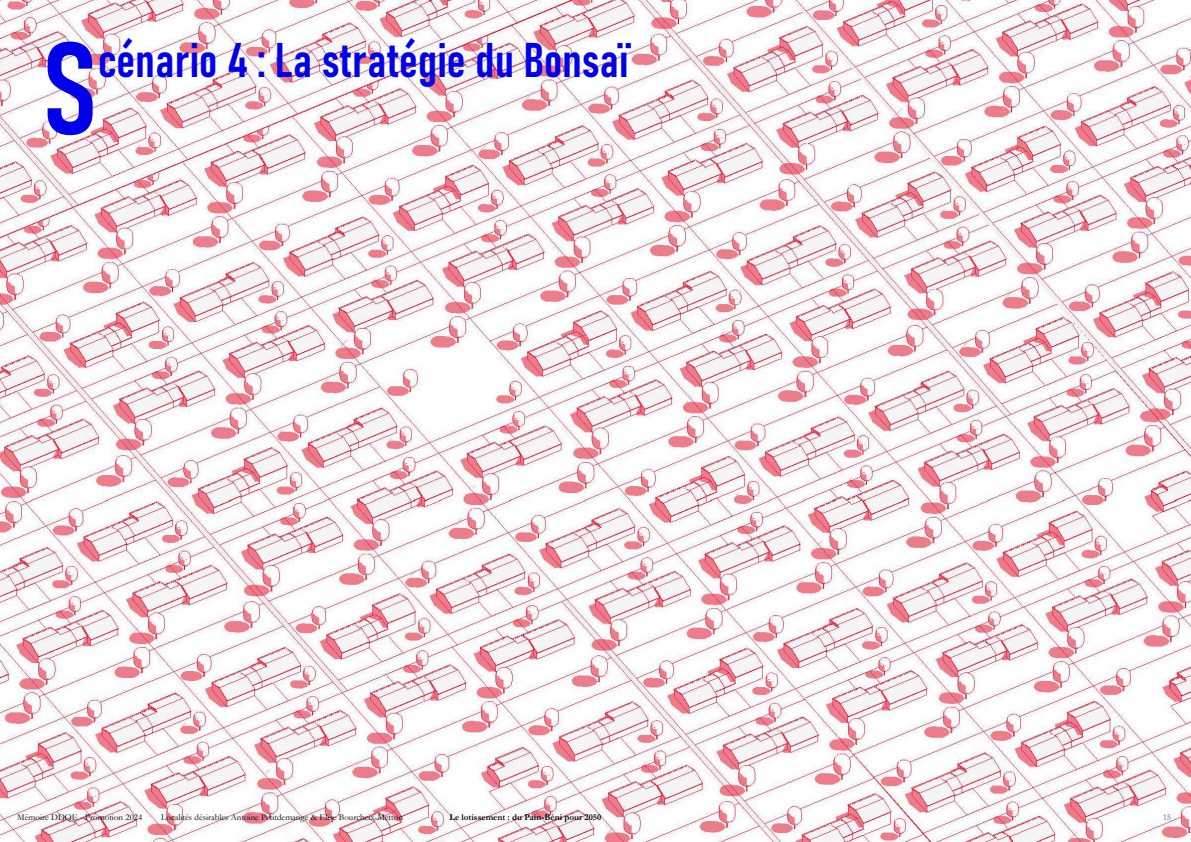
<style>
.page{position:relative;width:1191px;height:842px;background:#fff}
.page>*{position:absolute;margin:0;border:0;box-sizing:border-box;transform-origin:0 0}
.t1{font:600 condensed 129.1px "Bahnschrift";color:#0000e9}
.t2{font:600 condensed 48px "Bahnschrift";color:#0000e9}
.t3{font:9px "Garamond";color:#000}
.t4{font:700 9px "Garamond";color:#000}
.t5{font:700 9px "Garamond";color:#939598}
</style>
<div class="page">
<img style="left:0;top:0;width:1191px;height:842px">
<h1 class="t1" style="left:43px;top:32px;width:57px">S</h1>
<h2 class="t2" style="left:98px;top:38px;width:532px">cénario 4 : La stratégie du Bonsaï</h2>
<p class="t3" style="left:17px;top:814px;width:127px">Mémoire DDQE - Promotion 2024</p>
<p class="t3" style="left:161px;top:814px;width:243px">Localités désirables Antoine Petitdemange &amp; Elise Bourcheix-Metton</p>
<p class="t4" style="left:449px;top:814px;width:153px">Le lotissement : du Pain-Béni pour 2050</p>
<p class="t5" style="left:1163px;top:814px;width:9px">15</p>
</div>
